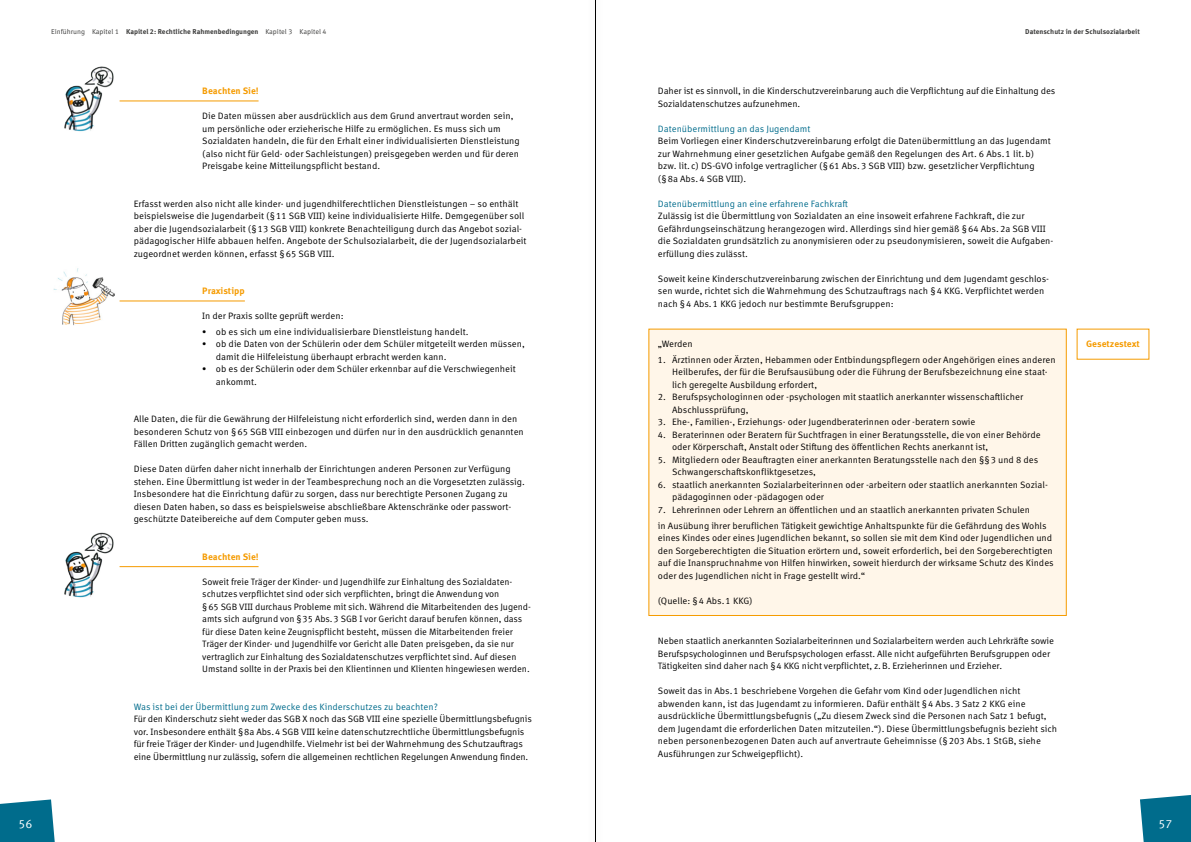
<style>
.page{position:relative;width:1191px;height:842px;background:#fff}
.page>*{position:absolute;margin:0;border:0;box-sizing:border-box;transform-origin:0 0}
.t1{font:12px "Meta Correspondence Pro";color:#fff}
.t2{font:9.2px/12.5px "Meta Correspondence Pro";letter-spacing:-.005em;color:#000}
.t3{font:9.2px "Meta Correspondence Pro";color:#006c8c}
.t4{font:700 9.2px "Meta Correspondence Pro";color:#f59b00}
.t5{font:700 7px "Meta Correspondence Pro";color:#3a3a39}
.s1{font-weight:400}
</style>
<div class="page">
<svg style="left:0;top:799px;width:55px;height:43px;background:#187a97"></svg>
<svg style="left:1140px;top:795px;width:51px;height:47px;background:#147795"></svg>
<div style="left:648px;top:328px;width:419px;height:288px;background:#fff6e9"></div>
<hr style="left:120px;top:300px;width:125px;height:1px;background:#f59b00">
<hr style="left:120px;top:566px;width:138px;height:1px;background:#f59b00">
<hr style="left:120px;top:100px;width:138px;height:1px;background:#f59b00">
<img style="left:64px;top:66px;width:50px;height:66px">
<img style="left:64px;top:532px;width:50px;height:66px">
<img style="left:53px;top:268px;width:62px;height:58px">
<svg style="left:1076px;top:328px;width:74px;height:32px"></svg>
<hr style="left:595px;top:0;width:1px;height:842px;background:#000">
<p class="t5" style="left:51px;top:26px;width:277px"><span class="s1">Einführung Kapitel 1</span> Kapitel 2: Rechtliche Rahmenbedingungen <span class="s1">Kapitel 3 Kapitel 4</span></p>
<p class="t4" style="left:202px;top:84px;width:58px">Beachten Sie!</p>
<p class="t2" style="left:202px;top:109px;width:319px">Die Daten müssen aber ausdrücklich aus dem Grund anvertraut worden sein, um persönliche oder erzieherische Hilfe zu ermöglichen. Es muss sich um Sozialdaten handeln, die für den Erhalt einer individualisierten Dienstleistung (also nicht für Geld- oder Sachleistungen) preisgegeben werden und für deren Preisgabe keine Mitteilungspflicht bestand.</p>
<p class="t2" style="left:134px;top:197px;width:394px">Erfasst werden also nicht alle kinder- und jugendhilferechtlichen Dienstleistungen – so enthält beispielsweise die Jugendarbeit (§11 SGB VIII) keine individualisierte Hilfe. Demgegenüber soll aber die Jugendsozialarbeit (§13 SGB VIII) konkrete Benachteiligung durch das Angebot sozial&shy;pädagogischer Hilfe abbauen helfen. Angebote der Schulsozialarbeit, die der Jugendsozialarbeit zugeordnet werden können, erfasst §65 SGB VIII.</p>
<p class="t4" style="left:202px;top:284px;width:44px">Praxistipp</p>
<p class="t2" style="left:202px;top:309px;width:143px">In der Praxis sollte geprüft werden:</p>
<p class="t2" style="left:202px;top:325px;width:268px">• ob es sich um eine individualisierbare Dienstleistung handelt.</p>
<p class="t2" style="left:216px;top:337px;width:310px;text-indent:-14px">• ob die Daten von der Schülerin oder dem Schüler mitgeteilt werden müssen, damit die Hilfeleistung überhaupt erbracht werden kann.</p>
<p class="t2" style="left:216px;top:362px;width:301px;text-indent:-14px">• ob es der Schülerin oder dem Schüler erkennbar auf die Verschwiegenheit ankommt.</p>
<p class="t2" style="left:134px;top:412px;width:391px">Alle Daten, die für die Gewährung der Hilfeleistung nicht erforderlich sind, werden dann in den besonderen Schutz von §65 SGB VIII einbezogen und dürfen nur in den ausdrücklich genannten<br>Fällen Dritten zugänglich gemacht werden.</p>
<p class="t2" style="left:134px;top:462px;width:392px">Diese Daten dürfen daher nicht innerhalb der Einrichtungen anderen Personen zur Verfügung stehen. Eine Übermittlung ist weder in der Teambesprechung noch an die Vorgesetzten zulässig.<br>Insbesondere hat die Einrichtung dafür zu sorgen, dass nur berechtigte Personen Zugang zu diesen Daten haben, so dass es beispielsweise abschließbare Aktenschränke oder passwort&shy;geschützte Dateibereiche auf dem Computer geben muss.</p>
<p class="t4" style="left:202px;top:549px;width:58px">Beachten Sie!</p>
<p class="t2" style="left:202px;top:575px;width:330px">Soweit freie Träger der Kinder- und Jugendhilfe zur Einhaltung des Sozialdaten&shy;schutzes verpflichtet sind oder sich verpflichten, bringt die Anwendung von<br>§65 SGB VIII durchaus Probleme mit sich. Während die Mitarbeitenden des Jugend&shy;amts sich aufgrund von §35 Abs.3 SGB I vor Gericht darauf berufen können, dass für diese Daten keine Zeugnispflicht besteht, müssen die Mitarbeitenden freier Träger der Kinder- und Jugendhilfe vor Gericht alle Daten preisgeben, da sie nur vertraglich zur Einhaltung des Sozialdatenschutzes verpflichtet sind. Auf diesen Umstand sollte in der Praxis bei den Klientinnen und Klienten hingewiesen werden.</p>
<p class="t3" style="left:134px;top:700px;width:306px">Was ist bei der Übermittlung zum Zwecke des Kinderschutzes zu beachten?</p>
<p class="t2" style="left:134px;top:712px;width:400px">Für den Kinderschutz sieht weder das SGB X noch das SGB VIII eine spezielle Übermittlungsbefugnis vor. Insbesondere enthält §8a Abs.4 SGB VIII keine datenschutzrechtliche Übermittlungsbefugnis für freie Träger der Kinder- und Jugendhilfe. Vielmehr ist bei der Wahrnehmung des Schutzauftrags eine Übermittlung nur zulässig, sofern die allgemeinen rechtlichen Regelungen Anwendung finden.</p>
<p class="t5" style="left:1025px;top:26px;width:116px">Datenschutz in der Schulsozialarbeit</p>
<p class="t2" style="left:658px;top:84px;width:399px">Daher ist es sinnvoll, in die Kinderschutzvereinbarung auch die Verpflichtung auf die Einhaltung des<br>Sozialdatenschutzes aufzunehmen.</p>
<p class="t3" style="left:658px;top:121px;width:154px">Datenübermittlung an das Jugendamt</p>
<p class="t2" style="left:658px;top:134px;width:394px">Beim Vorliegen einer Kinderschutzvereinbarung erfolgt die Datenübermittlung an das Jugendamt zur Wahrnehmung einer gesetzlichen Aufgabe gemäß den Regelungen des Art. 6 Abs.1 lit.b) bzw. lit. c) DS-GVO infolge vertraglicher (§61 Abs.3 SGB VIII) bzw. gesetzlicher Verpflichtung (§8a Abs.4 SGB VIII).</p>
<p class="t3" style="left:658px;top:196px;width:191px">Datenübermittlung an eine erfahrene Fachkraft</p>
<p class="t2" style="left:658px;top:209px;width:397px">Zulässig ist die Übermittlung von Sozialdaten an eine insoweit erfahrene Fachkraft, die zur Gefährdungseinschätzung herangezogen wird. Allerdings sind hier gemäß §64 Abs.2a SGB VIII die Sozialdaten grundsätzlich zu anonymisieren oder zu pseudonymisieren, soweit die Aufgaben&shy;erfüllung dies zulässt.</p>
<p class="t2" style="left:658px;top:272px;width:393px">Soweit keine Kinderschutzvereinbarung zwischen der Einrichtung und dem Jugendamt geschlos&shy;sen wurde, richtet sich die Wahrnehmung des Schutzauftrags nach §4 KKG. Verpflichtet werden nach §4 Abs.1 KKG jedoch nur bestimmte Berufsgruppen:</p>
<p class="t2" style="left:658px;top:337px;width:36px">„Werden</p>
<p class="t2" style="left:672px;top:353px;width:385px;text-indent:-14px">1. Ärztinnen oder Ärzten, Hebammen oder Entbindungspflegern oder Angehörigen eines anderen<br>Heilberufes, der für die Berufsausübung oder die Führung der Berufsbezeichnung eine staat&shy;lich geregelte Ausbildung erfordert,</p>
<p class="t2" style="left:672px;top:390px;width:352px;text-indent:-14px">2. Berufspsychologinnen oder -psychologen mit staatlich anerkannter wissenschaftlicher<br>Abschlussprüfung,</p>
<p class="t2" style="left:658px;top:415px;width:319px">3. Ehe-, Familien-, Erziehungs- oder Jugendberaterinnen oder -beratern sowie</p>
<p class="t2" style="left:672px;top:428px;width:370px;text-indent:-14px">4. Beraterinnen oder Beratern für Suchtfragen in einer Beratungsstelle, die von einer Behörde oder Körperschaft, Anstalt oder Stiftung des öffentlichen Rechts anerkannt ist,</p>
<p class="t2" style="left:672px;top:453px;width:368px;text-indent:-14px">5. Mitgliedern oder Beauftragten einer anerkannten Beratungsstelle nach den §§3 und 8 des<br>Schwangerschaftskonfliktgesetzes,</p>
<p class="t2" style="left:672px;top:478px;width:377px;text-indent:-14px">6. staatlich anerkannten Sozialarbeiterinnen oder -arbeitern oder staatlich anerkannten Sozial&shy;pädagoginnen oder -pädagogen oder</p>
<p class="t2" style="left:658px;top:501px;width:390px;line-height:15.6px">7. Lehrerinnen oder Lehrern an öffentlichen und an staatlich anerkannten privaten Schulen<br>in Ausübung ihrer beruflichen Tätigkeit gewichtige Anhaltspunkte für die Gefährdung des Wohls</p>
<p class="t2" style="left:658px;top:531px;width:397px">eines Kindes oder eines Jugendlichen bekannt, so sollen sie mit dem Kind oder Jugendlichen und den Sorgeberechtigten die Situation erörtern und, soweit erforderlich, bei den Sorgeberechtigten auf die Inanspruchnahme von Hilfen hinwirken, soweit hierdurch der wirksame Schutz des Kindes oder des Jugendlichen nicht in Frage gestellt wird.“</p>
<p class="t2" style="left:658px;top:593px;width:96px">(Quelle: §4 Abs.1 KKG)</p>
<p class="t2" style="left:658px;top:634px;width:397px">Neben staatlich anerkannten Sozialarbeiterinnen und Sozialarbeitern werden auch Lehrkräfte sowie<br>Berufspsychologinnen und Berufspsychologen erfasst. Alle nicht aufgeführten Berufsgruppen oder<br>Tätigkeiten sind daher nach §4 KKG nicht verpflichtet, z.B. Erzieherinnen und Erzieher.</p>
<p class="t2" style="left:658px;top:684px;width:401px">Soweit das in Abs.1 beschriebene Vorgehen die Gefahr vom Kind oder Jugendlichen nicht abwenden kann, ist das Jugendamt zu informieren. Dafür enthält §4 Abs.3 Satz 2 KKG eine ausdrückliche Übermittlungsbefugnis („Zu diesem Zweck sind die Personen nach Satz 1 befugt, dem Jugendamt die erforderlichen Daten mitzuteilen.“). Diese Übermittlungsbefugnis bezieht sich neben personenbezogenen Daten auch auf anvertraute Geheimnisse (§203 Abs.1 StGB, siehe Ausführungen zur Schweigepflicht).</p>
<p class="t4" style="left:1086px;top:337px;width:55px">Gesetzestext</p>
<h1 class="t1" style="left:19px;top:815px;width:15px">56</h1>
<h1 class="t1" style="left:1158px;top:815px;width:15px">57</h1>
</div>
